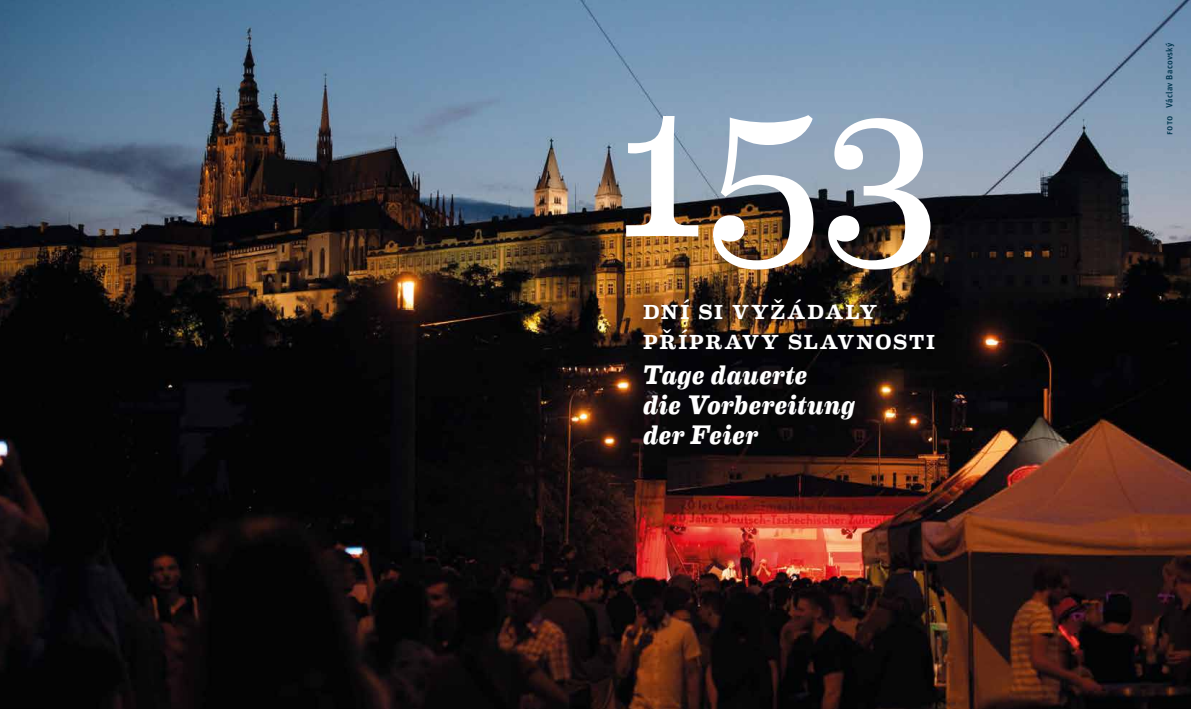
<style>
.page{position:relative;width:1191px;height:709px;background:#fff}
.page>*{position:absolute;margin:0;border:0;box-sizing:border-box;transform-origin:0 0}
.t1{font:208.8px "Eames Century Modern";color:#fff}
.t2{font:italic 700 27px/30px "Eames Century Modern";letter-spacing:.005em;color:#fff}
.t3{font:500 27px "Eames Century Modern";color:#fff}
.t4{font:500 9px "Unit Pro";letter-spacing:.025em;color:#00354e}
</style>
<div class="page">
<img style="left:0;top:0;width:1191px;height:709px">
<h1 class="t1" style="left:618px;top:9px;width:322px">153</h1>
<p class="t3" style="left:643px;top:289px;width:17px">dní</p>
<p class="t3" style="left:698px;top:289px;width:108px">sivyžádaly</p>
<p class="t3" style="left:643px;top:319px;width:18px">přípravy</p>
<p class="t3" style="left:787px;top:319px;width:18px">slavnosti</p>
<p class="t2" style="left:643px;top:357px;width:214px">Tage dauerte<br>die Vorbereitung der Feier</p>
<p class="t4" style="left:1163px;top:135px;width:94px;rotate:-90deg">foto Václav Bacovský</p>
</div>
